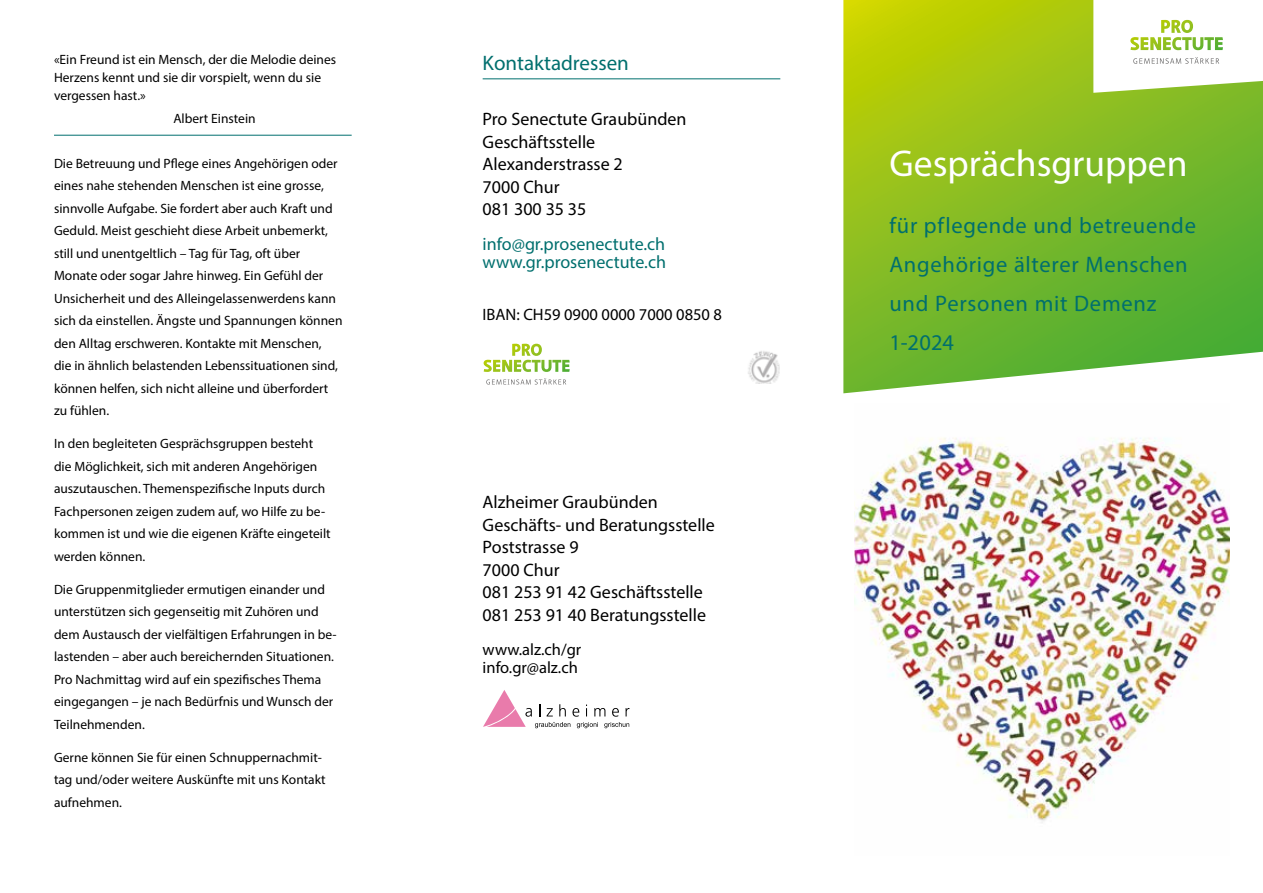
<style>
.page{position:relative;width:1263px;height:893px;background:#fff}
.page>*{position:absolute;margin:0;border:0;box-sizing:border-box;transform-origin:0 0}
.t1{font:37.5px "Myriad Pro";color:#fff}
.t2{font:22.5px/39px "Myriad Pro";letter-spacing:.035em;color:#006f6e}
.t3{font:21px "Myriad Pro";color:#006f6e}
.t4{font:18px/22.5px "Myriad Pro";color:#000}
.t5{font:18px/18px "Myriad Pro";color:#006f6e}
.t6{font:16.5px/18px "Myriad Pro";color:#000}
.t7{font:13.5px/22.5px "Myriad Pro";color:#000}
</style>
<div class="page">
<hr style="left:483px;top:78px;width:297px;height:1px;background:#006f6e">
<img style="left:855px;top:438px;width:375px;height:385px">
<svg style="left:843px;top:0;width:420px;height:393px;background:#88bf2f"></svg>
<svg style="left:1093px;top:0;width:170px;height:93px"></svg>
<img style="left:1130px;top:20px;width:93px;height:30px">
<img style="left:748px;top:351px;width:32px;height:33px">
<hr style="left:54px;top:135px;width:298px;height:1px;background:#006f6e">
<svg style="left:486px;top:378px;width:80px;height:6px"></svg>
<svg style="left:484px;top:344px;width:86px;height:28px"></svg>
<svg style="left:483px;top:690px;width:146px;height:38px"></svg>
<p class="t7" style="left:54px;top:51px;width:284px;line-height:18px">«Ein Freund ist ein Mensch, der die Melodie deines<br>Herzens kennt und sie dir vorspielt, wenn du sie vergessen hast.»</p>
<p class="t7" style="left:173px;top:107px;width:84px">Albert Einstein</p>
<p class="t7" style="left:54px;top:152px;width:290px">Die Betreuung und Pflege eines Angehörigen oder eines nahe stehenden Menschen ist eine grosse, sinnvolle Aufgabe. Sie fordert aber auch Kraft und Geduld. Meist geschieht diese Arbeit unbemerkt, still und unentgeltlich – Tag für Tag, oft über Monate oder sogar Jahre hinweg. Ein Gefühl der Unsicherheit und des Alleingelassenwerdens kann sich da einstellen. Ängste und Spannungen können den Alltag erschweren. Kontakte mit Menschen, die in ähnlich belastenden Lebenssituationen sind, können helfen, sich nicht alleine und überfordert zu fühlen.</p>
<p class="t7" style="left:54px;top:432px;width:278px">In den begleiteten Gesprächsgruppen besteht die Möglichkeit, sich mit anderen Angehörigen auszutauschen. Themenspezifische Inputs durch Fachpersonen zeigen zudem auf, wo Hilfe zu be&shy;kommen ist und wie die eigenen Kräfte eingeteilt werden können.</p>
<p class="t7" style="left:54px;top:578px;width:284px">Die Gruppenmitglieder ermutigen einander und unterstützen sich gegenseitig mit Zuhören und dem Austausch der vielfältigen Erfahrungen in be&shy;lastenden – aber auch bereichernden Situationen.<br>Pro Nachmittag wird auf ein spezifisches Thema eingegangen – je nach Bedürfnis und Wunsch der Teilnehmenden.</p>
<p class="t7" style="left:54px;top:746px;width:273px">Gerne können Sie für einen Schnuppernachmit&shy;tag und/oder weitere Auskünfte mit uns Kontakt aufnehmen.</p>
<h3 class="t3" style="left:483px;top:50px;width:148px">Kontaktadressen</h3>
<h3 class="t4" style="left:483px;top:108px;width:205px">Pro Senectute Graubünden<br>Geschäftsstelle<br>Alexanderstrasse 2<br>7000 Chur<br>081 300 35 35</h3>
<h3 class="t5" style="left:483px;top:235px;width:185px">info@gr.prosenectute.ch www.gr.prosenectute.ch</h3>
<p class="t6" style="left:483px;top:306px;width:241px">IBAN: CH59 0900 0000 7000 0850 8</p>
<h3 class="t4" style="left:483px;top:490px;width:234px">Alzheimer Graubünden<br>Geschäfts- und Beratungsstelle<br>Poststrasse 9<br>7000 Chur<br>081 253 91 42 Geschäftsstelle<br>081 253 91 40 Beratungsstelle</h3>
<p class="t6" style="left:483px;top:640px;width:100px">www.alz.ch/gr info.gr@alz.ch</p>
<h1 class="t1" style="left:889px;top:140px;width:299px">Gesprächsgruppen</h1>
<h2 class="t2" style="left:889px;top:206px;width:308px">für pflegende und betreuende<br>Angehörige älterer Menschen und Personen mit Demenz<br>1-2024</h2>
</div>
